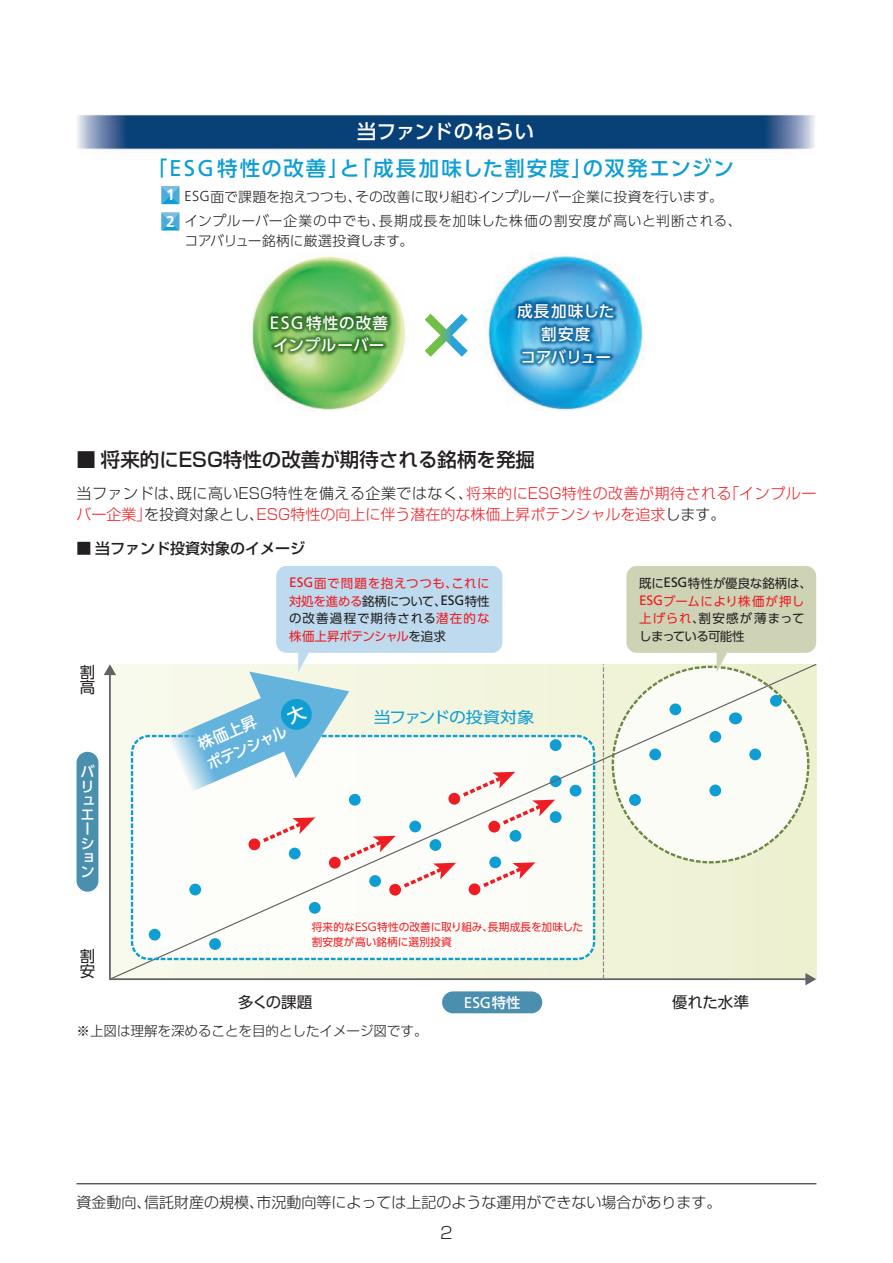
<style>
.page{position:relative;width:893px;height:1263px;background:#fff}
.page>*{position:absolute;margin:0;border:0;box-sizing:border-box;transform-origin:0 0}
.t1{font:500 20.4px "UD Shin Go Pro";letter-spacing:.085em;color:#0e9ed3}
.t2{font:500 19.8px "UD Shin Go Pro";letter-spacing:.005em;color:#fff}
.t3{font:500 19.5px "Shin Go Pro";color:#231f20}
.t4{font:300 16.5px "Shin Go Pro";color:#231f20}
.t5{font:500 15.6px/22.8px "UD Shin Go Pro";letter-spacing:.03em;color:#fff;text-align:center}
.t6{font:700 15.6px/26.4px "Frutiger LT Std";color:#fff}
.t7{font:15.45px/15.5px "UD Shin Go Pro";letter-spacing:-.015em;color:#231f20}
.t8{font:15.45px "UD Shin Go Pro";letter-spacing:-.05em;color:#0e9ed3;scale:1.09 1}
.t9{font:500 15.45px/21.5px "UD Shin Go Pro";color:#fff}
.t10{font:15.45px "Frutiger LT Std";color:#fff}
.t11{font:300 15px/21px "Shin Go Pro";color:#ee1d23}
.t12{font:300 15px "Shin Go Pro";color:#231f20}
.t13{font:500 15px "Shin Go Pro";color:#231f20}
.t14{font:500 14.25px/14.2px "UD Shin Go Pro";color:#fff}
.t15{font:300 13.8px/24.8px "UD Shin Go Pro";letter-spacing:.01em;color:#231f20}
.t16{font:300 13.8px "UD Shin Go Pro";letter-spacing:-.015em;color:#231f20}
.t17{font:300 13.5px "Shin Go Pro";color:#231f20}
.t18{font:12.45px/17.7px "UD Shin Go Pro";color:#ee1d23;text-align:justify}
.t19{font:12.45px/17.7px "UD Shin Go Pro";letter-spacing:.005em;color:#231f20}
.t20{font:10.65px/15.5px "UD Shin Go Pro";letter-spacing:.005em;color:#ee1d23}
.s1{font-family:"Frutiger LT Std";font-weight:400;font-size:22.8px}
.s2{font-family:"Frutiger LT Std";font-size:14.4px}
.s3{font-family:"Frutiger LT Std";font-weight:400;font-size:18px}
.s4{color:#231f20}
.s5{font-family:"Frutiger LT Std";font-size:13.65px}
.s6{font-family:"Frutiger LT Std";font-size:13.65px;color:#231f20}
.s7{font-family:"Frutiger LT Std";font-size:13.65px;color:#ee1d23}
.s8{color:#ee1d23}
.s9{font-family:"UD Shin Go Pro";font-weight:500;font-size:14.25px}
</style>
<div class="page">
<hr style="left:77px;top:1183px;width:739px;height:1px;background:#231f20">
<img style="left:77px;top:115px;width:738px;height:295px">
<svg style="left:161px;top:186px;width:19px;height:18px"></svg>
<svg style="left:425px;top:314px;width:43px;height:43px"></svg>
<svg style="left:161px;top:212px;width:19px;height:18px"></svg>
<img style="left:512px;top:298px;width:107px;height:74px">
<img style="left:514px;top:300px;width:105px;height:72px">
<img style="left:266px;top:310px;width:126px;height:51px">
<div style="left:77px;top:752px;width:21px;height:140px;background:#4a8fad;border-radius:11px"></div>
<div style="left:442px;top:991px;width:100px;height:22px;background:#4a8fad;border-radius:11px"></div>
<svg style="left:805px;top:981px;width:8px;height:4px"></svg>
<svg style="left:104px;top:668px;width:4px;height:7px"></svg>
<svg style="left:108px;top:664px;width:708px;height:317px"></svg>
<div style="left:131px;top:735px;width:464px;height:225px;border:2px dashed #0e9ed3;border-radius:17px"></div>
<svg style="left:626px;top:566px;width:190px;height:106px;background:#d6d9bf"></svg>
<svg style="left:168px;top:566px;width:387px;height:325px"></svg>
<h2 class="t2" style="left:357px;top:115px;width:179px">当ファンドのねらい</h2>
<h1 class="t1" style="left:147px;top:152px;width:589px">「<span class="s1">ESG</span>特性の改善」と「成長加味した割安度」の双発エンジン</h1>
<p class="t15" style="left:185px;top:183px;width:558px"><span class="s2">ESG</span>面で課題を抱えつつも、その改善に取り組むインプルーバー企業に投資を行います。<br>インプルーバー企業の中でも、長期成長を加味した株価の割安度が高いと判断される、</p>
<p class="t16" style="left:185px;top:229px;width:230px">コアバリュー銘柄に厳選投資します。</p>
<p class="t6" style="left:166px;top:182px;width:10px">1<br>2</p>
<p class="t5" style="left:270px;top:311px;width:120px;text-align:left"><span class="s3">ESG</span>特性の改善インプルーバー</p>
<p class="t5" style="left:517px;top:299px;width:99px">成長加味した割安度<br>コアバリュー</p>
<h3 class="t3" style="left:77px;top:444px;width:460px">■ 将来的にESG特性の改善が期待される銘柄を発掘</h3>
<p class="t11" style="left:77px;top:481px;width:741px"><span class="s4">当ファンドは、既に高いESG特性を備える企業ではなく、</span>将来的にESG特性の改善が期待される「インプルーバー企業」<span class="s4">を投資対象とし、</span>ESG特性の向上に伴う潜在的な株価上昇ポテンシャルを追求<span class="s4">します。</span></p>
<p class="t13" style="left:77px;top:536px;width:230px">■ 当ファンド投資対象のイメージ</p>
<p class="t7" style="left:80px;top:664px;width:16px">割高</p>
<p class="t14" style="left:80px;top:764px;width:16px">バリュエーション</p>
<p class="t7" style="left:80px;top:948px;width:16px">割安</p>
<p class="t18" style="left:289px;top:574px;width:202px"><span class="s5">ESG</span>面で問題を抱えつつも、これに対処を進める<span class="s4">銘柄について、</span><span class="s6">ESG</span><span class="s4">特性の改善過程で期待される</span>潜在的な株価上昇ポテンシャル<span class="s4">を追求</span></p>
<p class="t19" style="left:639px;top:574px;width:174px">既に<span class="s5">ESG</span>特性が優良な銘柄は、<br><span class="s7">ESG</span><span class="s8">ブームにより株価が押し上げられ</span>、割安感が薄まってしまっている可能性</p>
<p class="t9" style="left:194px;top:735px;width:87px;rotate:-24deg">株価上昇<br>ポテンシャル</p>
<p class="t8" style="left:374px;top:704px;width:149px">当ファンドの投資対象</p>
<p class="t20" style="left:312px;top:919px;width:273px">将来的なESG特性の改善に取り組み、長期成長を加味した割安度が高い銘柄に選別投資</p>
<p class="t7" style="left:238px;top:993px;width:76px">多くの課題</p>
<p class="t10" style="left:464px;top:993px;width:58px">ESG<span class="s9">特性</span></p>
<p class="t7" style="left:672px;top:993px;width:78px">優れた水準</p>
<p class="t17" style="left:77px;top:1019px;width:352px">※上図は理解を深めることを目的としたイメージ図です。</p>
<p class="t12" style="left:77px;top:1190px;width:646px">資金動向、信託財産の規模、市況動向等によっては上記のような運用ができない場合があります。</p>
<p class="t4" style="left:440px;top:1219px;width:14px">2</p>
</div>
